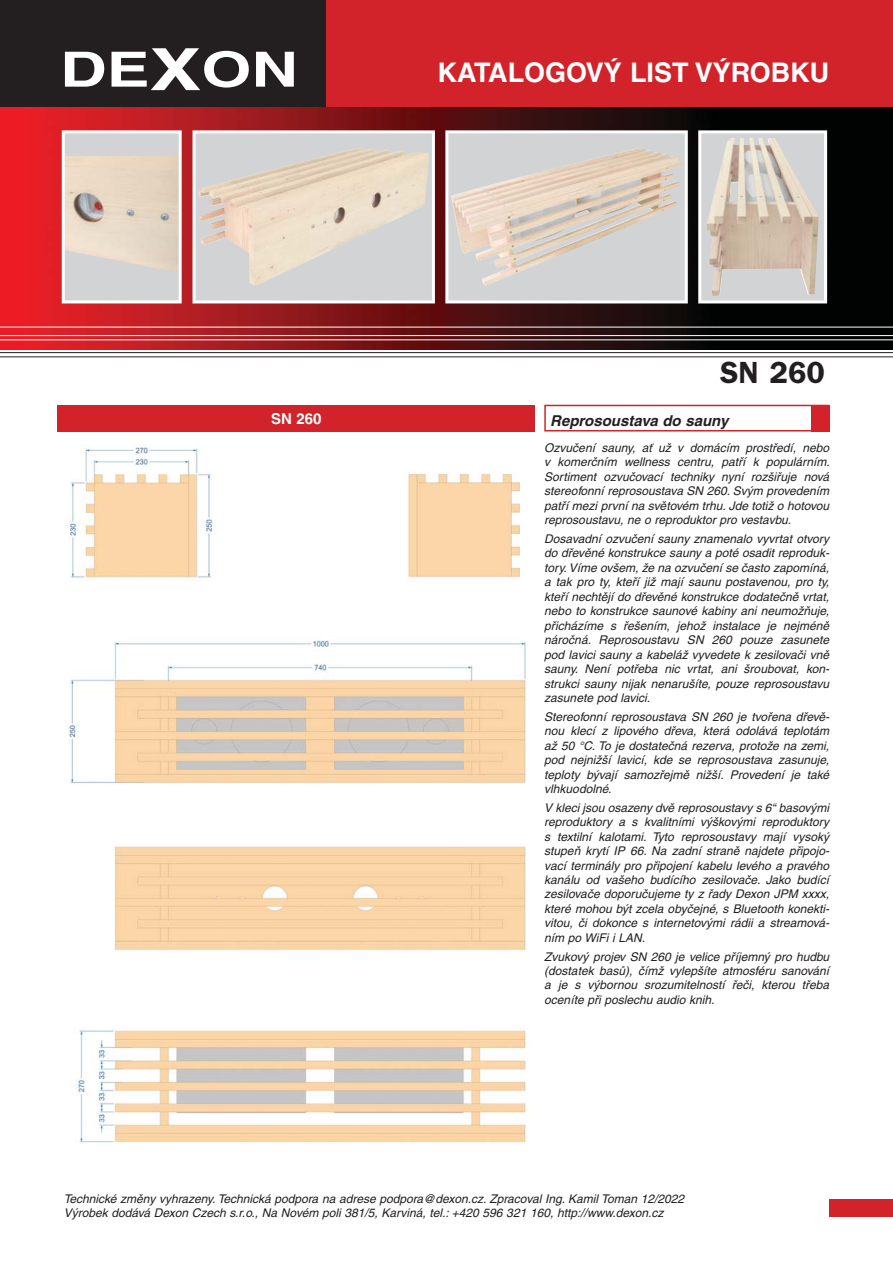
<style>
.page{position:relative;width:893px;height:1263px;background:#fff}
.page>*{position:absolute;margin:0;border:0;box-sizing:border-box;transform-origin:0 0}
.t1{font:700 30.75px "Frankfurt Gothic";color:#231f20}
.t2{font:700 27px "Helvetica CE";color:#fff}
.t3{font:italic 700 15px "Helvetica CE";color:#231f20}
.t4{font:700 15px "Helvetica CE";color:#fff}
.t5{font:italic 12px/14.4px "Helvetica CE";color:#231f20;text-align:justify}
</style>
<div class="page">
<img style="left:0;top:106px;width:893px;height:120px">
<img style="left:0;top:226px;width:893px;height:124px">
<hr style="left:0;top:327px;width:893px;height:1px;background:#fff">
<hr style="left:0;top:335px;width:893px;height:1px;background:#fff">
<hr style="left:0;top:340px;width:893px;height:1px;background:#fff">
<hr style="left:0;top:352px;width:893px;height:1px;background:#231f20">
<hr style="left:0;top:357px;width:893px;height:1px;background:#231f20">
<div style="left:0;top:0;width:893px;height:106px;background:#d2232a"></div>
<div style="left:0;top:0;width:326px;height:106px;background:#231f20"></div>
<svg style="left:65px;top:52px;width:39px;height:35px"></svg>
<svg style="left:112px;top:48px;width:137px;height:42px"></svg>
<svg style="left:256px;top:52px;width:38px;height:35px"></svg>
<div style="left:829px;top:1199px;width:64px;height:17px;background:#d2232a"></div>
<div style="left:447px;top:132px;width:239px;height:170px;background:#d1d3d4"></div>
<img style="left:451px;top:148px;width:231px;height:138px">
<div style="left:445px;top:130px;width:243px;height:173px;border:3px solid #fff"></div>
<div style="left:194px;top:132px;width:239px;height:170px;background:#d1d3d4"></div>
<img style="left:198px;top:148px;width:231px;height:138px">
<div style="left:192px;top:130px;width:243px;height:173px;border:3px solid #fff"></div>
<div style="left:700px;top:132px;width:125px;height:170px;background:#d1d3d4"></div>
<img style="left:707px;top:138px;width:112px;height:158px">
<div style="left:698px;top:130px;width:129px;height:173px;border:3px solid #fff"></div>
<div style="left:63px;top:132px;width:117px;height:170px;background:#d1d3d4"></div>
<img style="left:66px;top:156px;width:112px;height:116px">
<div style="left:62px;top:130px;width:120px;height:173px;border:3px solid #fff"></div>
<div style="left:544px;top:405px;width:285px;height:27px;border:2px solid #d2232a"></div>
<div style="left:811px;top:405px;width:18px;height:27px;background:#d2232a"></div>
<div style="left:57px;top:405px;width:478px;height:27px;background:#d2232a"></div>
<img style="left:69px;top:447px;width:458px;height:696px">
<h2 class="t2" style="left:437px;top:63px;width:393px">KATALOGOVÝ LIST VÝROBKU</h2>
<h1 class="t1" style="left:720px;top:361px;width:106px">SN 260</h1>
<p class="t4" style="left:271px;top:413px;width:52px">SN 260</p>
<p class="t3" style="left:550px;top:415px;width:180px">Reprosoustava do sauny</p>
<p class="t5" style="left:544px;top:442px;width:287px">Ozvučení sauny, ať už v domácím prostředí, nebo v komerčním wellness centru, patří k populárním.<br>Sortiment ozvučovací techniky nyní rozšiřuje nová stereofonní reprosoustava SN 260. Svým provedením patří mezi první na světovém trhu. Jde totiž o hotovou reprosoustavu, ne o reproduktor pro vestavbu.</p>
<p class="t5" style="left:544px;top:533px;width:287px">Dosavadní ozvučení sauny znamenalo vyvrtat otvory do dřevěné konstrukce sauny a poté osadit reproduk&shy;tory. Víme ovšem, že na ozvučení se často zapomíná, a tak pro ty, kteří již mají saunu postavenou, pro ty, kteří nechtějí do dřevěné konstrukce dodatečně vrtat, nebo to konstrukce saunové kabiny ani neumožňuje, přicházíme s řešením, jehož instalace je nejméně náročná. Reprosoustavu SN 260 pouze zasunete pod lavici sauny a kabeláž vyvedete k zesilovači vně sauny. Není potřeba nic vrtat, ani šroubovat, kon&shy;strukci sauny nijak nenarušíte, pouze reprosoustavu zasunete pod lavici.</p>
<p class="t5" style="left:544px;top:711px;width:287px">Stereofonní reprosoustava SN 260 je tvořena dřevě&shy;nou klecí z lipového dřeva, která odolává teplotám až 50 °C. To je dostatečná rezerva, protože na zemi, pod nejnižší lavicí, kde se reprosoustava zasunuje, teploty bývají samozřejmě nižší. Provedení je také vlhkuodolné.</p>
<p class="t5" style="left:544px;top:802px;width:287px">V kleci jsou osazeny dvě reprosoustavy s 6“ basovými reproduktory a s kvalitními výškovými reproduktory s textilní kalotami. Tyto reprosoustavy mají vysoký stupeň krytí IP 66. Na zadní straně najdete připojo&shy;vací terminály pro připojení kabelu levého a pravého kanálu od vašeho budícího zesilovače. Jako budící zesilovače doporučujeme ty z řady Dexon JPM xxxx, které mohou být zcela obyčejné, s Bluetooth konekti&shy;vitou, či dokonce s internetovými rádii a streamová&shy;ním po WiFi i LAN.</p>
<p class="t5" style="left:544px;top:951px;width:286px">Zvukový projev SN 260 je velice příjemný pro hudbu (dostatek basů), čímž vylepšíte atmosféru sanování a je s výbornou srozumitelností řeči, kterou třeba oceníte při poslechu audio knih.</p>
<p class="t5" style="left:64px;top:1193px;width:622px">Technické změny vyhrazeny. Technická podpora na adrese podpora@dexon.cz. Zpracoval Ing. Kamil Toman 12/2022<br>Výrobek dodává Dexon Czech s.r.o., Na Novém poli 381/5, Karviná, tel.: +420 596 321 160, http://www.dexon.cz</p>
</div>
